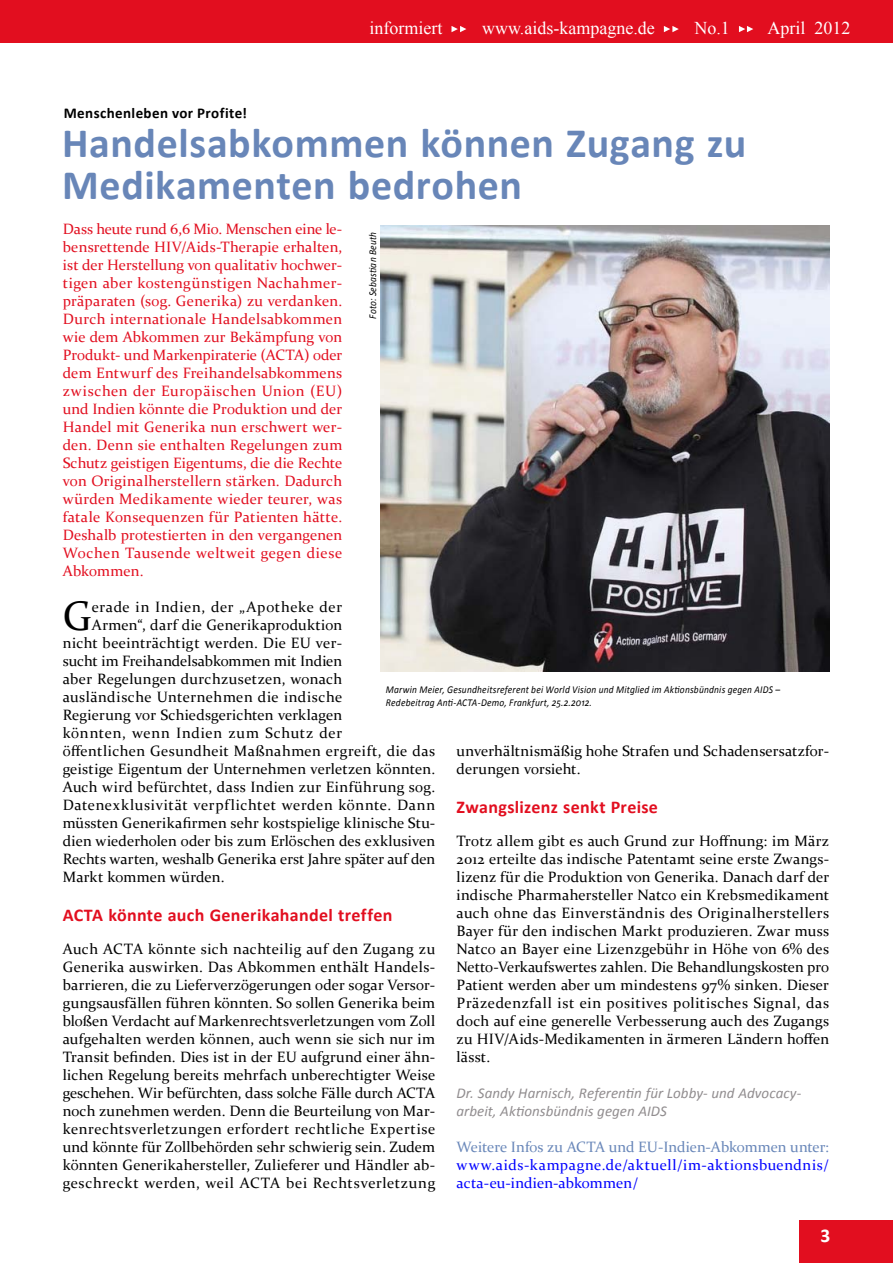
<style>
.page{position:relative;width:893px;height:1263px;background:#fff}
.page>*{position:absolute;margin:0;border:0;box-sizing:border-box;transform-origin:0 0}
.t1{font:700 42px/42px "Calibri";letter-spacing:.015em;color:#6886b8}
.t2{font:41.4px "Constantia";color:#000}
.t3{font:700 19.5px "Calibri";color:#fff}
.t4{font:700 18px "Calibri";letter-spacing:.02em;color:#e20e1f}
.t5{font:18px "Times New Roman";color:#fff}
.t6{font:15px/18px "Constantia";letter-spacing:.02em;color:#000;text-align:justify}
.t7{font:15px/18px "Constantia";letter-spacing:.025em;color:#e20e1f;text-align:justify}
.t8{font:15px "Constantia";color:#000}
.t9{font:italic 15px/18px "Calibri";color:#918d8f}
.t10{font:15px/18px "Constantia";letter-spacing:.025em;color:#00f}
.t11{font:15px "Constantia";letter-spacing:.04em;color:#000}
.t12{font:15px "Constantia";letter-spacing:-.005em;color:#6987b9}
.t13{font:15px "Constantia";letter-spacing:.055em;color:#000}
.t14{font:15px "Constantia";letter-spacing:.045em;color:#000}
.t15{font:700 15px "Calibri";letter-spacing:.025em;color:#000}
.t16{font:italic 10.5px/13.5px "Calibri";letter-spacing:.025em;color:#000;scale:.9 1}
</style>
<div class="page">
<div style="left:0;top:0;width:893px;height:43px;background:#e20e1f"></div>
<svg style="left:451px;top:26px;width:15px;height:6px"></svg>
<svg style="left:664px;top:26px;width:15px;height:6px"></svg>
<svg style="left:739px;top:26px;width:14px;height:6px"></svg>
<div style="left:799px;top:1220px;width:94px;height:43px;background:#e20e1f"></div>
<img style="left:381px;top:225px;width:448px;height:447px">
<p class="t15" style="left:64px;top:103px;width:185px">Menschenleben vor Profite!</p>
<p class="t5" style="left:369px;top:16px;width:74px">informiert</p>
<p class="t5" style="left:482px;top:16px;width:174px">www.aids-kampagne.de</p>
<p class="t5" style="left:694px;top:16px;width:37px">No.1</p>
<p class="t5" style="left:767px;top:16px;width:84px">April 2012</p>
<h1 class="t1" style="left:62px;top:122px;width:686px">Handelsabkommen können Zugang zu<br>Medikamenten bedrohen</h1>
<p class="t7" style="left:63px;top:219px;width:281px">Dass heute rund 6,6 Mio. Menschen eine le&shy;bensrettende HIV/Aids-Therapie erhalten, ist der Herstellung von qualitativ hochwer&shy;tigen aber kostengünstigen Nachahmer&shy;präparaten (sog. Generika) zu verdanken.<br>Durch internationale Handelsabkommen wie dem Abkommen zur Bekämpfung von Produkt- und Markenpiraterie (ACTA) oder dem Entwurf des Freihandelsabkommens zwischen der Europäischen Union (EU) und Indien könnte die Produktion und der Handel mit Generika nun erschwert wer&shy;den. Denn sie enthalten Regelungen zum Schutz geistigen Eigentums, die die Rechte von Originalherstellern stärken. Dadurch würden Medikamente wieder teurer, was fatale Konsequenzen für Patienten hätte.<br>Deshalb protestierten in den vergangenen Wochen Tausende weltweit gegen diese Abkommen.</p>
<h2 class="t2" style="left:63px;top:588px;width:30px">G</h2>
<p class="t14" style="left:92px;top:597px;width:252px">erade in Indien, der „Apotheke der</p>
<p class="t16" style="left:365px;top:319px;width:98px;rotate:-90deg">Foto: Sebastian Beuth</p>
<p class="t6" style="left:92px;top:615px;width:252px">Armen“, darf die Generikaproduktion</p>
<p class="t6" style="left:63px;top:633px;width:281px">nicht beeinträchtigt werden. Die EU ver-</p>
<p class="t8" style="left:63px;top:651px;width:281px">sucht im Freihandelsabkommen mit Indien</p>
<p class="t6" style="left:63px;top:669px;width:281px">aber Regelungen durchzusetzen, wonach</p>
<p class="t6" style="left:63px;top:687px;width:281px">ausländische Unternehmen die indische</p>
<p class="t6" style="left:63px;top:705px;width:281px">Regierung vor Schiedsgerichten verklagen</p>
<p class="t13" style="left:63px;top:723px;width:281px">könnten, wenn Indien zum Schutz der</p>
<p class="t6" style="left:63px;top:741px;width:374px">öffentlichen Gesundheit Maßnahmen ergreift, die das</p>
<p class="t6" style="left:63px;top:759px;width:374px">geistige Eigentum der Unternehmen verletzen könnten.</p>
<p class="t6" style="left:63px;top:777px;width:374px">Auch wird befürchtet, dass Indien zur Einführung sog.</p>
<p class="t11" style="left:63px;top:795px;width:374px">Datenexklusivität verpflichtet werden könnte. Dann</p>
<p class="t6" style="left:63px;top:813px;width:374px">müssten Generikafirmen sehr kostspielige klinische Stu-</p>
<p class="t6" style="left:63px;top:831px;width:374px">dien wiederholen oder bis zum Erlöschen des exklusiven</p>
<p class="t8" style="left:63px;top:849px;width:374px">Rechts warten, weshalb Generika erst Jahre später auf den</p>
<p class="t6" style="left:63px;top:867px;width:163px">Markt kommen würden.</p>
<p class="t4" style="left:63px;top:904px;width:331px">ACTA könnte auch Generikahandel treffen</p>
<p class="t6" style="left:63px;top:939px;width:374px">Auch ACTA könnte sich nachteilig auf den Zugang zu Generika auswirken. Das Abkommen enthält Handels&shy;barrieren, die zu Lieferverzögerungen oder sogar Versor&shy;gungsausfällen führen könnten. So sollen Generika beim bloßen Verdacht auf Markenrechtsverletzungen vom Zoll aufgehalten werden können, auch wenn sie sich nur im Transit befinden. Dies ist in der EU aufgrund einer ähn&shy;lichen Regelung bereits mehrfach unberechtigter Weise geschehen. Wir befürchten, dass solche Fälle durch ACTA noch zunehmen werden. Denn die Beurteilung von Mar&shy;kenrechtsverletzungen erfordert rechtliche Expertise und könnte für Zollbehörden sehr schwierig sein. Zudem könnten Generikahersteller, Zulieferer und Händler ab&shy;geschreckt werden, weil ACTA bei Rechtsverletzung</p>
<p class="t16" style="left:386px;top:682px;width:439px">Marwin Meier, Gesundheitsreferent bei World Vision und Mitglied im Aktionsbündnis gegen AIDS –<br>Redebeitrag Anti-ACTA-Demo, Frankfurt, 25.2.2012.</p>
<p class="t6" style="left:457px;top:741px;width:374px">unverhältnismäßig hohe Strafen und Schadensersatzfor&shy;derungen vorsieht.</p>
<p class="t4" style="left:457px;top:796px;width:203px">Zwangslizenz senkt Preise</p>
<p class="t6" style="left:457px;top:831px;width:374px">Trotz allem gibt es auch Grund zur Hoffnung: im März 2012 erteilte das indische Patentamt seine erste Zwangs&shy;lizenz für die Produktion von Generika. Danach darf der indische Pharmahersteller Natco ein Krebsmedikament auch ohne das Einverständnis des Originalherstellers Bayer für den indischen Markt produzieren. Zwar muss Natco an Bayer eine Lizenzgebühr in Höhe von 6% des Netto-Verkaufswertes zahlen. Die Behandlungskosten pro Patient werden aber um mindestens 97% sinken. Dieser Präzedenzfall ist ein positives politisches Signal, das doch auf eine generelle Verbesserung auch des Zugangs zu HIV/Aids-Medikamenten in ärmeren Ländern hoffen lässt.</p>
<p class="t9" style="left:457px;top:1083px;width:345px">Dr. Sandy Harnisch, Referentin für Lobby- und Advocacy&shy;arbeit, Aktionsbündnis gegen AIDS</p>
<p class="t12" style="left:457px;top:1137px;width:374px">Weitere Infos zu ACTA und EU-Indien-Abkommen unter:</p>
<p class="t10" style="left:457px;top:1155px;width:374px">www.aids-kampagne.de/aktuell/im-aktionsbuendnis/ acta-eu-indien-abkommen/</p>
<h3 class="t3" style="left:820px;top:1223px;width:11px">3</h3>
</div>
